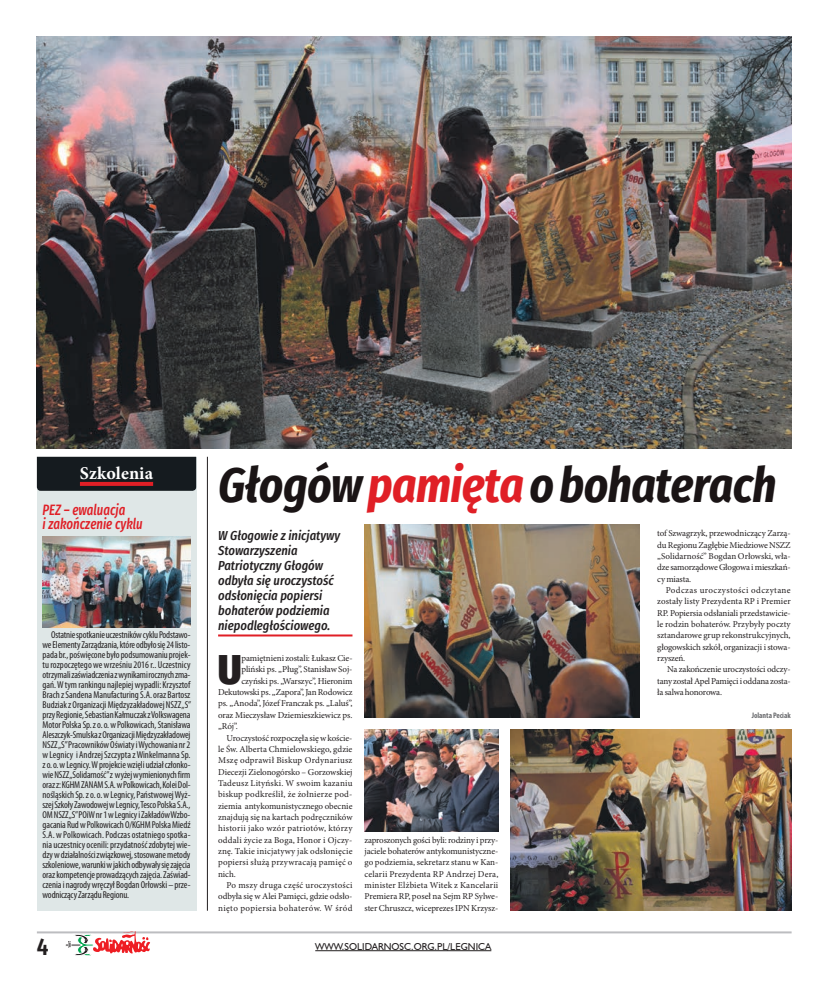
<style>
.page{position:relative;width:820px;height:993px;background:#fff}
.page>*{position:absolute;margin:0;border:0;box-sizing:border-box;transform-origin:0 0}
.t1{font:italic 700 48.6px "Fira Sans Condensed";letter-spacing:-.01em;color:#1a1415}
.t2{font:800 41.6px "Fira Sans Condensed";color:#231f20}
.t3{font:600 24px "Fira Sans Condensed";color:#231f20}
.t4{font:700 18px "Minion Pro";letter-spacing:.005em;color:#fff}
.t5{font:italic 500 15px/14px "Fira Sans Condensed";color:#e01f26;scale:.88 1}
.t6{font:italic 500 13px/15px "Fira Sans Condensed";color:#231f20}
.t7{font:condensed 10px/10px "Myriad Pro";letter-spacing:-.01em;color:#231f20;text-align:justify}
.t8{font:10px "Humanist 521 BT";color:#231f20}
.t9{font:9px/11.3px "Minion Pro";letter-spacing:-.005em;color:#231f20;text-align:justify}
.t10{font:9px "Minion Pro";letter-spacing:.025em;color:#231f20}
.t11{font:9px "Minion Pro";letter-spacing:.015em;color:#231f20}
.t12{font:9px "Minion Pro";letter-spacing:.03em;color:#231f20}
.t13{font:9px "Minion Pro";letter-spacing:.02em;color:#231f20}
.t14{font:9px "Minion Pro";letter-spacing:.04em;color:#231f20}
.t15{font:700 condensed 8px "Myriad Pro";letter-spacing:-.005em;color:#6c6d70}
.s1{color:#e01f26}
</style>
<div class="page">
<hr style="left:37px;top:931px;width:754px;height:2px;background:#bcbdc0">
<hr style="left:315px;top:950px;width:176px;height:1px;background:#231f20">
<svg style="left:65px;top:931px;width:85px;height:24px"></svg>
<img style="left:37px;top:37px;width:754px;height:411px">
<div style="left:37px;top:456px;width:159px;height:454px;background:#dfe7e7"></div>
<div style="left:37px;top:456px;width:159px;height:34px;background:#151b1f"></div>
<svg style="left:80px;top:481px;width:73px;height:4px"></svg>
<img style="left:43px;top:536px;width:147px;height:90px">
<hr style="left:218px;top:634px;width:134px;height:2px;background:#e01f26">
<hr style="left:207px;top:456px;width:1px;height:454px;background:#231f20">
<img style="left:364px;top:524px;width:275px;height:193px">
<img style="left:510px;top:729px;width:281px;height:181px">
<img style="left:364px;top:729px;width:134px;height:102px">
<h3 class="t4" style="left:80px;top:460px;width:75px">Szkolenia</h3>
<h3 class="t5" style="left:43px;top:502px;width:115px">PEZ – ewaluacja<br>i zakończenie cyklu</h3>
<p class="t7" style="left:43px;top:629px;width:150px;text-indent:8px">Ostatnie spotkanie uczestników cyklu Podstawo&shy;we Elementy Zarządzania, które odbyło się 24 listo&shy;pada br., poświęcone było podsumowaniu projek&shy;tu rozpoczętego we wrześniu 2016 r.. Uczestnicy otrzymali zaświadczenia z wynikami rocznych zma&shy;gań. W tym rankingu najlepiej wypadli: Krzysztof Brach z Sandena Manufacturing S.A. oraz Bartosz Budziak z Organizacji Międzyzakładowej NSZZ „S” przy Regionie, Sebastian Kałmuczak z Volkswagena Motor Polska Sp. z o. o. w Polkowicach, Stanisława Aleszczyk-Smulska z Organizacji Międzyzakładowej NSZZ „S” Pracowników Oświaty i Wychowania nr 2 w Legnicy i Andrzej Szczypta z Winkelmanna Sp. z o. o. w Legnicy. W projekcie wzięli udział członko&shy;wie NSZZ „Solidarność” z wyżej wymienionych firm oraz z: KGHM ZANAM S.A. w Polkowicach, Kolei Dol&shy;nośląskich Sp. z o. o. w Legnicy, Państwowej Wyż&shy;szej Szkoły Zawodowej w Legnicy, Tesco Polska S.A., OM NSZZ „S” POiW nr 1 w Legnicy i Zakładów Wzbo&shy;gacania Rud w Polkowicach O/KGHM Polska Miedź S.A. w Polkowicach. Podczas ostatniego spotka&shy;nia uczestnicy ocenili: przydatność zdobytej wie&shy;dzy w działalności związkowej, stosowane metody szkoleniowe, warunki w jakich odbywały się zajęcia oraz kompetencje prowadzących zajęcia. Zaświad&shy;czenia i nagrody wręczył Bogdan Orłowski – prze&shy;wodniczący Zarządu Regionu.</p>
<h1 class="t1" style="left:218px;top:451px;width:559px">Głogów <span class="s1">pamięta</span> o bohaterach</h1>
<h3 class="t6" style="left:218px;top:527px;width:124px">W Głogowie z inicjatywy<br>Stowarzyszenia<br>Patriotyczny Głogów odbyła się uroczystość odsłonięcia popiersi bohaterów podziemia niepodległościowego.</h3>
<p class="t9" style="left:657px;top:527px;width:135px">tof Szwagrzyk, przewodniczący Zarzą&shy;du Regionu Zagłębie Miedziowe NSZZ „Solidarność” Bogdan Orłowski, wła&shy;dze samorządowe Głogowa i mieszkań&shy;cy miasta.</p>
<p class="t9" style="left:657px;top:584px;width:135px;text-indent:9px">Podczas uroczystości odczytane zostały listy Prezydenta RP i Premier RP. Popiersia odsłaniali przedstawicie&shy;le rodzin bohaterów. Przybyły poczty sztandarowe grup rekonstrukcyjnych, głogowskich szkół, organizacji i stowa&shy;rzyszeń.</p>
<p class="t9" style="left:657px;top:663px;width:135px;text-indent:10px">Na zakończenie uroczystości odczy&shy;tany został Apel Pamięci i oddana zosta&shy;ła salwa honorowa.</p>
<p class="t15" style="left:751px;top:710px;width:40px">Jolanta Peciak</p>
<h2 class="t2" style="left:218px;top:631px;width:25px">U</h2>
<p class="t9" style="left:241px;top:652px;width:112px">pamiętnieni zostali: Łukasz Cie-</p>
<p class="t9" style="left:241px;top:663px;width:112px">pliński ps. „Pług”, Stanisław Soj-</p>
<p class="t9" style="left:241px;top:675px;width:112px">czyński ps. „Warszyc”, Hieronim</p>
<p class="t9" style="left:218px;top:686px;width:136px">Dekutowski ps. „Zapora”, Jan Rodowicz</p>
<p class="t9" style="left:218px;top:697px;width:136px">ps. „Anoda”, Józef Franczak ps. „Laluś”,</p>
<p class="t9" style="left:218px;top:709px;width:136px">oraz Mieczysław Dziemieszkiewicz ps.</p>
<p class="t9" style="left:218px;top:720px;width:21px">„Rój”.</p>
<p class="t9" style="left:226px;top:731px;width:127px">Uroczystość rozpoczęła się w koście-</p>
<p class="t9" style="left:218px;top:743px;width:136px">le Św. Alberta Chmielowskiego, gdzie</p>
<p class="t10" style="left:218px;top:754px;width:136px">Mszę odprawił Biskup Ordynariusz</p>
<p class="t9" style="left:218px;top:765px;width:136px">Diecezji Zielonogórsko – Gorzowskiej</p>
<p class="t10" style="left:218px;top:776px;width:136px">Tadeusz Lityński. W swoim kazaniu</p>
<p class="t10" style="left:218px;top:788px;width:136px">biskup podkreślił, że żołnierze pod-</p>
<p class="t9" style="left:218px;top:799px;width:136px">ziemia antykomunistycznego obecnie</p>
<p class="t9" style="left:218px;top:811px;width:136px">znajdują się na kartach podręczników</p>
<p class="t12" style="left:218px;top:822px;width:136px">historii jako wzór patriotów, którzy</p>
<p class="t11" style="left:218px;top:833px;width:136px">oddali życie za Boga, Honor i Ojczy-</p>
<p class="t11" style="left:218px;top:844px;width:136px">znę. Takie inicjatywy jak odsłonięcie</p>
<p class="t13" style="left:218px;top:856px;width:136px">popiersi służą przywracają pamięć o</p>
<p class="t9" style="left:218px;top:867px;width:19px">nich.</p>
<p class="t10" style="left:226px;top:878px;width:127px">Po mszy druga część uroczystości</p>
<p class="t9" style="left:218px;top:890px;width:136px">odbyła się w Alei Pamięci, gdzie odsło-</p>
<p class="t14" style="left:218px;top:901px;width:136px">nięto popiersia bohaterów. W śród</p>
<p class="t9" style="left:364px;top:833px;width:135px">zaproszonych gości byli: rodziny i przy&shy;jaciele bohaterów antykomunistyczne&shy;go podziemia, sekretarz stanu w Kan&shy;celarii Prezydenta RP Andrzej Dera, minister Elżbieta Witek z Kancelarii Premiera RP, poseł na Sejm RP Sylwe&shy;ster Chruszcz, wiceprezes IPN Krzysz-</p>
<h3 class="t3" style="left:37px;top:924px;width:13px">4</h3>
<p class="t8" style="left:315px;top:939px;width:177px">WWW.SOLIDARNOSC.ORG.PL/LEGNICA</p>
</div>
